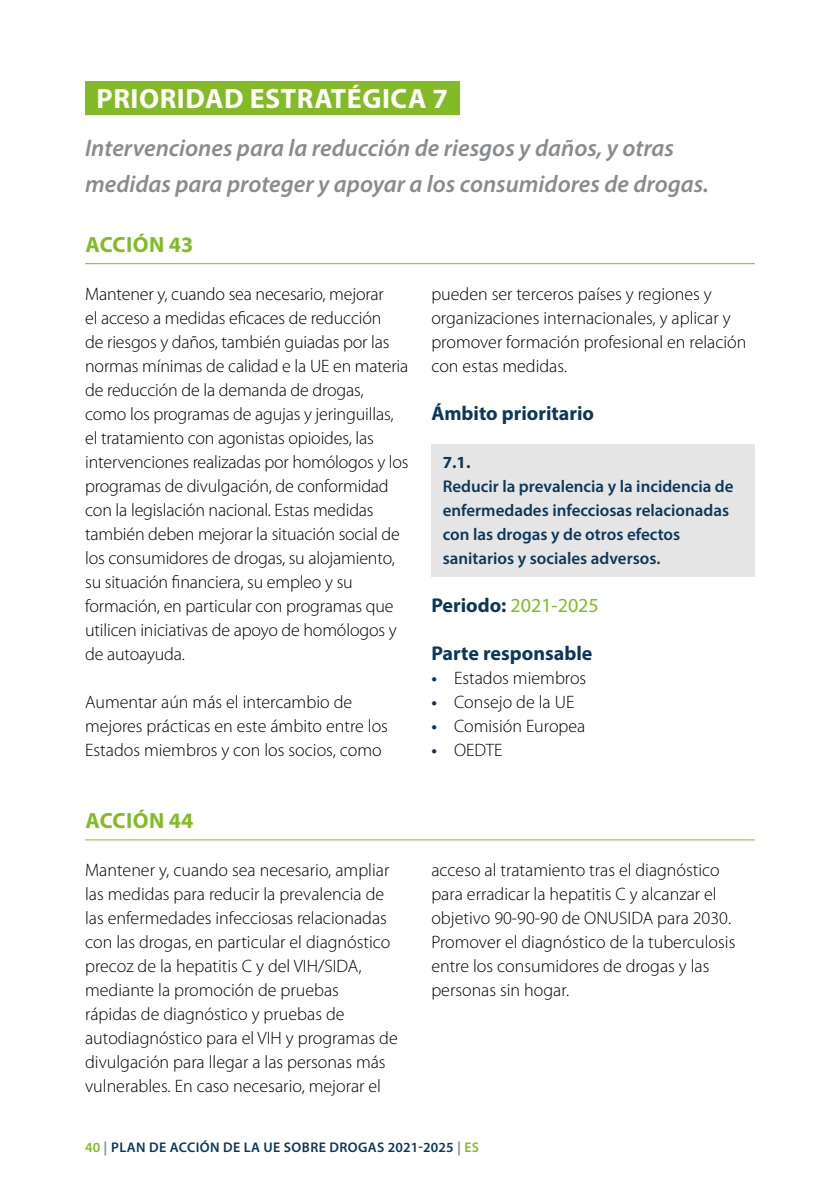
<style>
.page{position:relative;width:840px;height:1191px;background:#fff}
.page>*{position:absolute;margin:0;border:0;box-sizing:border-box;transform-origin:0 0}
.Title_Level2_-_strat{font:700 28px "Myriad Pro";color:#fff}
.Title_Level_2{font:italic 600 24px/36px "Myriad Pro";color:#898b8c}
.Title_Level_3{font:700 22px "Myriad Pro";letter-spacing:.01em;color:#83bb26}
.Title_Level_4{font:700 20px "Myriad Pro";color:#0c3759}
.Title_Level_4-2{font:20px "Myriad Pro";color:#83bb26}
.Body_text{font:300 18px/24px "Myriad Pro";color:#000}
.Body_wingding{font:600 17px/24px "Myriad Pro";color:#0c3759}
.t1{font:600 14px "Myriad Pro";letter-spacing:.03em;color:#0c3759}
.s1{font-weight:700}
.s2{font-weight:700;color:#0c3759}
.s3{font-weight:600;color:#0c3759}
.s4{color:#83bb26}
.s5{font-weight:700;color:#898b8c}
</style>
<div class="page">
<div style="left:85px;top:81px;width:374px;height:34px;background:#83bb26"></div>
<hr style="left:85px;top:263px;width:669px;height:1px;background:#83bb26">
<div style="left:431px;top:444px;width:323px;height:133px;background:#e6e5e6"></div>
<hr style="left:85px;top:839px;width:669px;height:1px;background:#83bb26">
<h3 class="Title_Level2_-_strat" style="left:96px;top:80px;width:34px">Prioridad</h3>
<h3 class="Title_Level2_-_strat" style="left:249px;top:80px;width:12px">estrat</h3>
<h3 class="Title_Level2_-_strat" style="left:347px;top:80px;width:33px">égica</h3>
<h3 class="Title_Level2_-_strat" style="left:432px;top:80px;width:17px">7</h3>
<h3 class="Title_Level_2" style="left:85px;top:129px;width:624px">Intervenciones para la reducción de riesgos y daños, y otras medidas para proteger y apoyar a los consumidores de drogas.</h3>
<h4 class="Title_Level_3" style="left:85px;top:230px;width:109px">ACCIÓN 43</h4>
<p class="Body_text" style="left:85px;top:282px;width:325px">Mantener y, cuando sea necesario, mejorar<br>el acceso a medidas eficaces de reducción<br>de riesgos y daños, también guiadas por las normas mínimas de calidad e la UE en materia de reducción de la demanda de drogas, como los programas de agujas y jeringuillas, el tratamiento con agonistas opioides, las intervenciones realizadas por homólogos y los programas de divulgación, de conformidad con la legislación nacional. Estas medidas también deben mejorar la situación social de los consumidores de drogas, su alojamiento, su situación financiera, su empleo y su formación, en particular con programas que utilicen iniciativas de apoyo de homólogos y de autoayuda.</p>
<p class="Body_text" style="left:85px;top:690px;width:304px">Aumentar aún más el intercambio de mejores prácticas en este ámbito entre los<br>Estados miembros y con los socios, como</p>
<p class="Body_text" style="left:431px;top:282px;width:316px">pueden ser terceros países y regiones y organizaciones internacionales, y aplicar y promover formación profesional en relación con estas medidas.</p>
<h5 class="Title_Level_4" style="left:431px;top:400px;width:164px">Ámbito prioritario</h5>
<p class="Body_wingding" style="left:442px;top:450px;width:292px"><span class="s1">7.1.<br></span>Reducir la prevalencia y la incidencia de enfermedades infecciosas relacionadas con las drogas y de otros efectos sanitarios y sociales adversos.</p>
<h5 class="Title_Level_4-2" style="left:431px;top:593px;width:169px"><span class="s2">Periodo:</span> 2021-2025</h5>
<h5 class="Title_Level_4" style="left:431px;top:640px;width:162px">Parte responsable</h5>
<p class="Body_text" style="left:431px;top:666px;width:156px"><span class="s3">•</span> Estados miembros</p>
<p class="Body_text" style="left:431px;top:690px;width:144px"><span class="s3">•</span> Consejo de la UE</p>
<p class="Body_text" style="left:431px;top:714px;width:155px"><span class="s3">•</span> Comisión Europea</p>
<p class="Body_text" style="left:431px;top:738px;width:73px"><span class="s3">•</span> OEDTE</p>
<h4 class="Title_Level_3" style="left:85px;top:806px;width:109px">ACCIÓN 44</h4>
<p class="Body_text" style="left:85px;top:858px;width:314px">Mantener y, cuando sea necesario, ampliar las medidas para reducir la prevalencia de las enfermedades infecciosas relacionadas con las drogas, en particular el diagnóstico precoz de la hepatitis C y del VIH/SIDA, mediante la promoción de pruebas<br>rápidas de diagnóstico y pruebas de autodiagnóstico para el VIH y programas de divulgación para llegar a las personas más vulnerables. En caso necesario, mejorar el</p>
<p class="Body_text" style="left:431px;top:858px;width:305px">acceso al tratamiento tras el diagnóstico para erradicar la hepatitis C y alcanzar el objetivo 90-90-90 de ONUSIDA para 2030.<br>Promover el diagnóstico de la tuberculosis entre los consumidores de drogas y las personas sin hogar.</p>
<p class="t1" style="left:85px;top:1138px;width:395px"><span class="s4">40</span> <span class="s5">|</span> PLAN DE ACCIÓN DE LA UE SOBRE DROGAS 2021-2025 <span class="s5">|</span> <span class="s4">ES</span></p>
</div>
